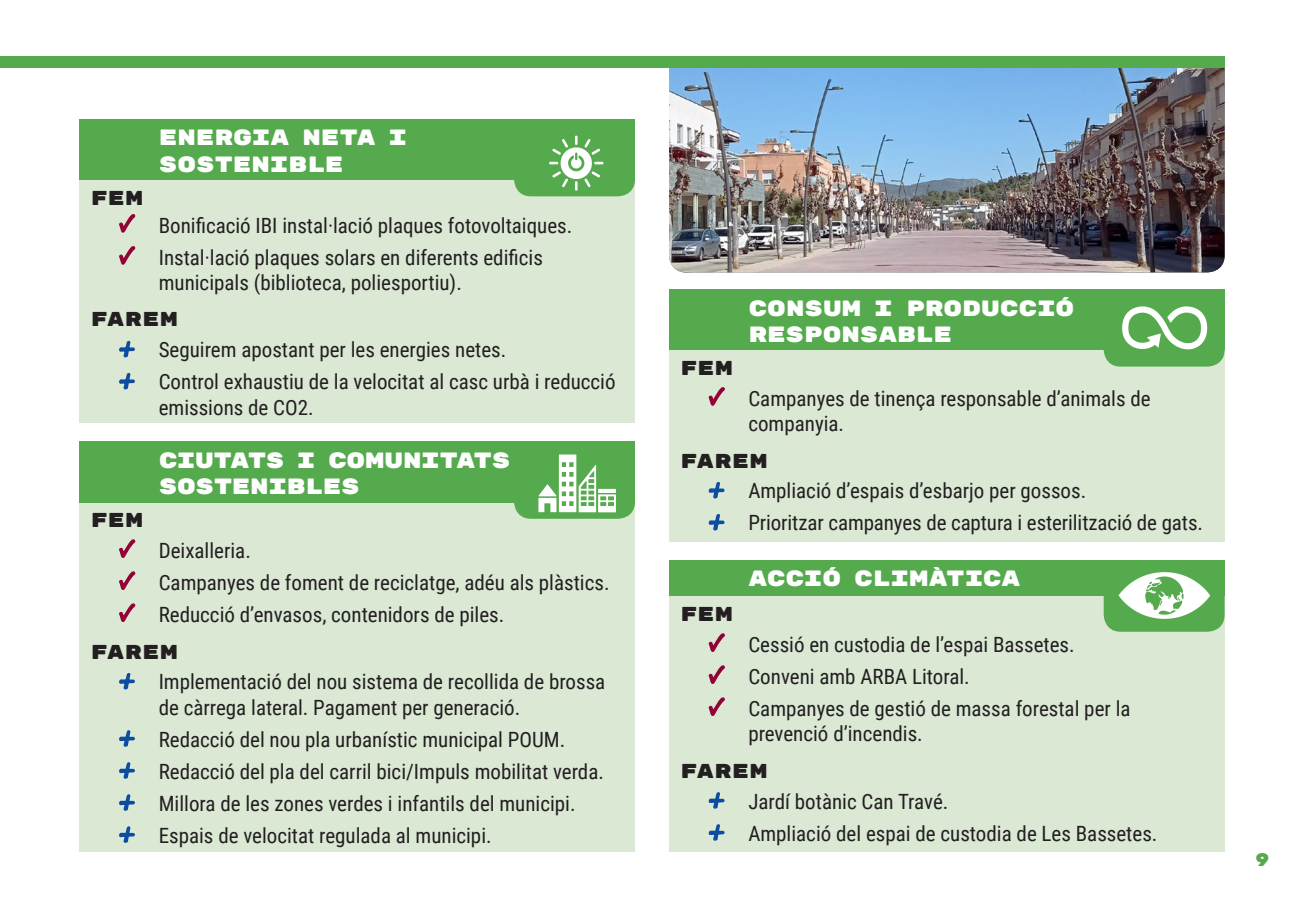
<style>
.page{position:relative;width:1304px;height:908px;background:#fff}
.page>*{position:absolute;margin:0;border:0;box-sizing:border-box;transform-origin:0 0}
.t1{font:22px/26.4px "Rubik Mono One";letter-spacing:-.01em;color:#fff}
.t2{font:21px/32px "Roboto Condensed";color:#231f20}
.t3{font:20px "Rubik Mono One";letter-spacing:.03em;color:#231f20}
.t4{font:18px "Rubik Mono One";color:#54aa4d}
</style>
<div class="page">
<img style="left:669px;top:68px;width:556px;height:204px">
<div style="left:0;top:57px;width:1225px;height:11px;background:#54aa4d"></div>
<div style="left:79px;top:119px;width:556px;height:61px;background:#54aa4d"></div>
<div style="left:79px;top:180px;width:556px;height:243px;background:#dae8d4"></div>
<svg style="left:119px;top:214px;width:17px;height:19px"></svg>
<svg style="left:119px;top:246px;width:17px;height:19px"></svg>
<svg style="left:119px;top:340px;width:16px;height:50px"></svg>
<img style="left:514px;top:135px;width:121px;height:61px">
<div style="left:79px;top:441px;width:556px;height:61px;background:#54aa4d"></div>
<div style="left:79px;top:502px;width:556px;height:348px;background:#dae8d4"></div>
<svg style="left:119px;top:539px;width:17px;height:19px"></svg>
<svg style="left:119px;top:571px;width:17px;height:19px"></svg>
<svg style="left:119px;top:603px;width:17px;height:19px"></svg>
<svg style="left:119px;top:673px;width:16px;height:17px"></svg>
<svg style="left:119px;top:730px;width:16px;height:113px"></svg>
<img style="left:514px;top:454px;width:121px;height:64px">
<div style="left:669px;top:289px;width:556px;height:61px;background:#54aa4d"></div>
<div style="left:669px;top:350px;width:556px;height:191px;background:#dae8d4"></div>
<svg style="left:708px;top:387px;width:17px;height:19px"></svg>
<svg style="left:708px;top:482px;width:17px;height:49px"></svg>
<img style="left:1104px;top:306px;width:121px;height:60px">
<div style="left:669px;top:560px;width:556px;height:36px;background:#54aa4d"></div>
<div style="left:669px;top:596px;width:556px;height:255px;background:#dae8d4"></div>
<svg style="left:708px;top:633px;width:17px;height:19px"></svg>
<svg style="left:708px;top:665px;width:17px;height:19px"></svg>
<svg style="left:708px;top:697px;width:17px;height:19px"></svg>
<svg style="left:708px;top:792px;width:17px;height:49px"></svg>
<img style="left:1104px;top:572px;width:121px;height:59px">
<p class="t3" style="left:91px;top:187px;width:54px">FEM</p>
<p class="t1" style="left:159px;top:125px;width:250px">ENERGIA NETA I<br>SOSTENIBLE</p>
<p class="t2" style="left:159px;top:208px;width:415px">Bonificació IBI instal·lació plaques fotovoltaiques.<br>Instal·lació plaques solars en diferents edificis</p>
<p class="t2" style="left:159px;top:265px;width:305px">municipals (biblioteca, poliesportiu).</p>
<p class="t3" style="left:91px;top:309px;width:88px">FAREM</p>
<p class="t2" style="left:159px;top:333px;width:458px">Seguirem apostant per les energies netes.<br>Control exhaustiu de la velocitat al casc urbà i reducció</p>
<p class="t2" style="left:159px;top:390px;width:156px">emissions de CO2.</p>
<p class="t1" style="left:159px;top:447px;width:353px">CIUTATS I COMUNITATS<br>SOSTENIBLES</p>
<p class="t3" style="left:91px;top:509px;width:54px">FEM</p>
<p class="t2" style="left:159px;top:533px;width:452px">Deixalleria.<br>Campanyes de foment de reciclatge, adéu als plàstics.<br>Reducció d’envasos, contenidors de piles.</p>
<p class="t3" style="left:91px;top:641px;width:88px">FAREM</p>
<p class="t2" style="left:159px;top:668px;width:448px;line-height:25.2px">Implementació del nou sistema de recollida de brossa de càrrega lateral. Pagament per generació.</p>
<p class="t2" style="left:159px;top:722px;width:447px">Redacció del nou pla urbanístic municipal POUM.<br>Redacció del pla del carril bici/Impuls mobilitat verda.<br>Millora de les zones verdes i infantils del municipi.<br>Espais de velocitat regulada al municipi.</p>
<p class="t3" style="left:680px;top:357px;width:54px">FEM</p>
<p class="t1" style="left:748px;top:295px;width:327px">CONSUM I PRODUCCIÓ<br>RESPONSABLE</p>
<p class="t2" style="left:748px;top:385px;width:404px;line-height:25.2px">Campanyes de tinença responsable d’animals de companyia.</p>
<p class="t3" style="left:680px;top:450px;width:88px">FAREM</p>
<p class="t2" style="left:748px;top:474px;width:456px">Ampliació d’espais d’esbarjo per gossos.<br>Prioritzar campanyes de captura i esterilització de gats.</p>
<p class="t1" style="left:748px;top:566px;width:273px">ACCIÓ CLIMÀTICA</p>
<p class="t3" style="left:680px;top:603px;width:54px">FEM</p>
<p class="t2" style="left:748px;top:627px;width:384px">Cessió en custodia de l’espai Bassetes.<br>Conveni amb ARBA Litoral.<br>Campanyes de gestió de massa forestal per la</p>
<p class="t2" style="left:748px;top:716px;width:176px">prevenció d’incendis.</p>
<p class="t3" style="left:680px;top:760px;width:88px">FAREM</p>
<p class="t2" style="left:748px;top:784px;width:411px">Jardí botànic Can Travé.<br>Ampliació del espai de custodia de Les Bassetes.</p>
<p class="t4" style="left:1255px;top:849px;width:17px">9</p>
</div>
